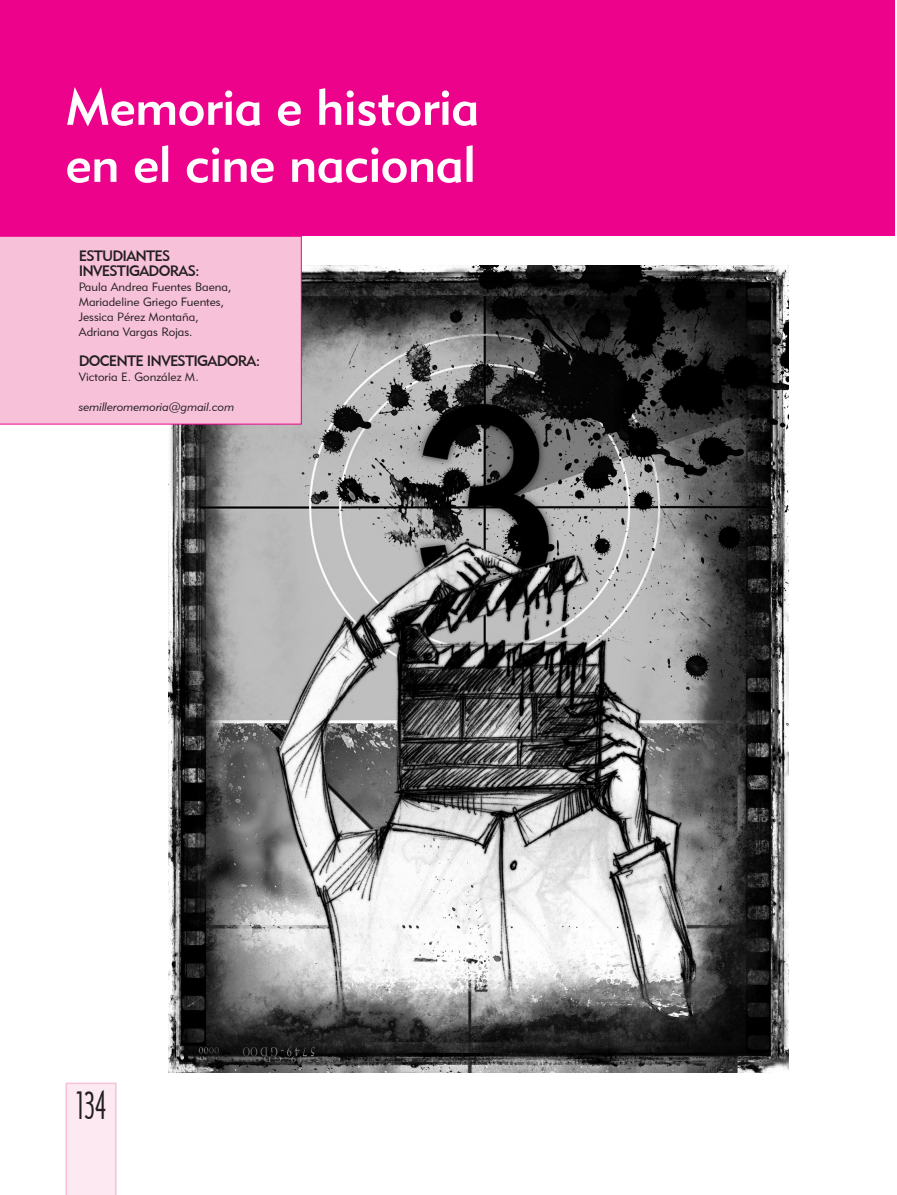
<style>
.page{position:relative;width:897px;height:1195px;background:#fff}
.page>*{position:absolute;margin:0;border:0;box-sizing:border-box;transform-origin:0 0}
.TITULO_1{font:51px "Geometric 415 BT Medium A";letter-spacing:-.01em;color:#fff}
.t1{font:36px "Architecture Plain";color:#231f20;scale:.8 1}
.AUTOR{font:15px "Geometric 415 BT Medium A";letter-spacing:-.05em;color:#231f20}
.AUTOR-2{font:12px "Geometric 415 BT Lite A";color:#231f20}
.AUTOR-3{font:12px "Geometric 415 BT Lite Italic A";color:#231f20}
</style>
<div class="page">
<img style="left:169px;top:266px;width:619px;height:806px">
<div style="left:65px;top:1082px;width:51px;height:112px;background:#fce9f1"></div>
<div style="left:0;top:236px;width:302px;height:188px;background:#f7c1d9"></div>
<div style="left:0;top:0;width:895px;height:236px;background:#ed028c"></div>
<p class="TITULO_1" style="left:66px;top:76px;width:415px">Memoria e historia</p>
<p class="TITULO_1" style="left:66px;top:133px;width:412px">en el cine nacional</p>
<p class="AUTOR" style="left:79px;top:246px;width:93px">ESTUDIANTES</p>
<p class="AUTOR" style="left:79px;top:261px;width:123px">INVESTIGADORAS:</p>
<p class="AUTOR-2" style="left:79px;top:279px;width:154px">Paula Andrea Fuentes Baena,</p>
<p class="AUTOR-2" style="left:79px;top:294px;width:147px">Mariadeline Griego Fuentes,</p>
<p class="AUTOR-2" style="left:79px;top:309px;width:122px">Jessica Pérez Montaña,</p>
<p class="AUTOR-2" style="left:79px;top:324px;width:115px">Adriana Vargas Rojas.</p>
<p class="AUTOR" style="left:79px;top:351px;width:183px">DOCENTE INVESTIGADORA:</p>
<p class="AUTOR-2" style="left:79px;top:369px;width:121px">Victoria E. González M.</p>
<p class="AUTOR-3" style="left:79px;top:399px;width:157px">semilleromemoria@gmail.com</p>
<h2 class="t1" style="left:76px;top:1082px;width:39px">134</h2>
</div>
